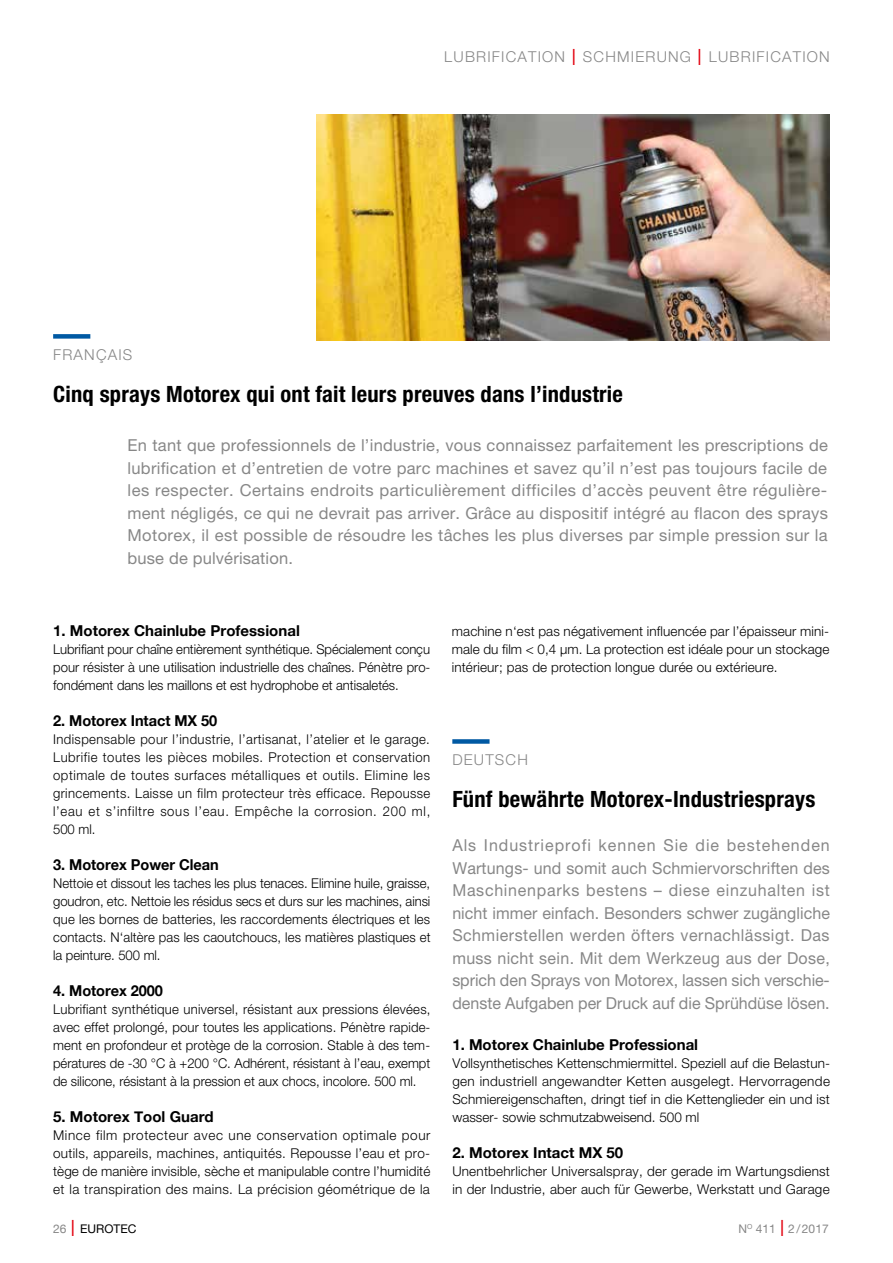
<style>
.page{position:relative;width:893px;height:1263px;background:#fff}
.page>*{position:absolute;margin:0;border:0;box-sizing:border-box;transform-origin:0 0}
.t1{font:700 condensed 22.5px "Helvetica Neue";letter-spacing:.01em;color:#000}
.t2{font:16.5px/22.5px "Helvetica Neue";letter-spacing:.005em;color:#878787;text-align:justify}
.t3{font:700 15px "Helvetica Neue";color:#000}
.t4{font:300 15px "Helvetica Neue";letter-spacing:.08em;color:#878787}
.t5{font:300 13.5px/18px "Helvetica Neue";letter-spacing:.01em;color:#000;text-align:justify}
.t6{font:12px "Helvetica Neue";color:#878787}
.t7{font:12px "Helvetica Neue";color:#000}
.s1{font-stretch:condensed;font-size:22.5px;color:#e30613}
.s2{color:#878787}
.s3{font-weight:300;font-stretch:condensed;font-size:22.5px;color:#e30613}
</style>
<div class="page">
<div style="left:53px;top:334px;width:37px;height:5px;background:#0059a3"></div>
<img style="left:317px;top:115px;width:512px;height:225px">
<div style="left:452px;top:739px;width:38px;height:5px;background:#0059a3"></div>
<p class="t4" style="left:444px;top:47px;width:387px">LUBRIFICATION <span class="s1">I</span> SCHMIERUNG <span class="s1">I</span> LUBRIFICATION</p>
<p class="t4" style="left:53px;top:345px;width:81px">FRANÇAIS</p>
<h1 class="t1" style="left:53px;top:380px;width:571px">Cinq sprays Motorex qui ont fait leurs preuves dans l’industrie</h1>
<p class="t2" style="left:128px;top:434px;width:702px">En tant que professionnels de l’industrie, vous connaissez parfaitement les prescriptions de lubrification et d’entretien de votre parc machines et savez qu’il n’est pas toujours facile de les respecter. Certains endroits particulièrement difficiles d’accès peuvent être régulière&shy;ment négligés, ce qui ne devrait pas arriver. Grâce au dispositif intégré au flacon des sprays Motorex, il est possible de résoudre les tâches les plus diverses par simple pression sur la buse de pulvérisation.</p>
<p class="t3" style="left:53px;top:619px;width:248px">1. Motorex Chainlube Professional</p>
<p class="t5" style="left:53px;top:640px;width:379px">Lubrifiant pour chaîne entièrement synthétique. Spécialement conçu pour résister à une utilisation industrielle des chaînes. Pénètre pro&shy;fondément dans les maillons et est hydrophobe et antisaletés.</p>
<p class="t3" style="left:53px;top:709px;width:166px">2. Motorex Intact MX 50</p>
<p class="t5" style="left:53px;top:730px;width:379px">Indispensable pour l’industrie, l’artisanat, l’atelier et le garage.<br>Lubrifie toutes les pièces mobiles. Protection et conservation optimale de toutes surfaces métalliques et outils. Elimine les grincements. Laisse un film protecteur très efficace. Repousse l’eau et s’infiltre sous l’eau. Empêche la corrosion. 200 ml, 500 ml.</p>
<p class="t3" style="left:53px;top:853px;width:167px">3. Motorex Power Clean</p>
<p class="t5" style="left:53px;top:874px;width:379px">Nettoie et dissout les taches les plus tenaces. Elimine huile, graisse, goudron, etc. Nettoie les résidus secs et durs sur les machines, ainsi que les bornes de batteries, les raccordements électriques et les contacts. N‘altère pas les caoutchoucs, les matières plastiques et la peinture. 500 ml.</p>
<p class="t3" style="left:53px;top:979px;width:111px">4. Motorex 2000</p>
<p class="t5" style="left:53px;top:1000px;width:379px">Lubrifiant synthétique universel, résistant aux pressions élevées, avec effet prolongé, pour toutes les applications. Pénètre rapide&shy;ment en profondeur et protège de la corrosion. Stable à des tem&shy;pératures de -30 °C à +200 °C. Adhérent, résistant à l’eau, exempt de silicone, résistant à la pression et aux chocs, incolore. 500 ml.</p>
<p class="t3" style="left:53px;top:1105px;width:162px">5. Motorex Tool Guard</p>
<p class="t5" style="left:53px;top:1126px;width:379px">Mince film protecteur avec une conservation optimale pour outils, appareils, machines, antiquités. Repousse l’eau et pro&shy;tège de manière invisible, sèche et manipulable contre l’humidité et la transpiration des mains. La précision géométrique de la</p>
<p class="t5" style="left:452px;top:622px;width:379px">machine n‘est pas négativement influencée par l’épaisseur mini&shy;male du film &lt; 0,4 µm. La protection est idéale pour un stockage intérieur; pas de protection longue durée ou extérieure.</p>
<p class="t4" style="left:452px;top:750px;width:77px">DEUTSCH</p>
<h1 class="t1" style="left:452px;top:785px;width:364px">Fünf bewährte Motorex-Industriesprays</h1>
<p class="t2" style="left:452px;top:834px;width:379px">Als Industrieprofi kennen Sie die bestehenden Wartungs- und somit auch Schmiervorschriften des Maschinenparks bestens – diese einzuhalten ist nicht immer einfach. Besonders schwer zugängliche Schmierstellen werden öfters vernachlässigt. Das muss nicht sein. Mit dem Werkzeug aus der Dose, sprich den Sprays von Motorex, lassen sich verschie&shy;denste Aufgaben per Druck auf die Sprühdüse lösen.</p>
<p class="t3" style="left:452px;top:1033px;width:247px">1. Motorex Chainlube Professional</p>
<p class="t5" style="left:452px;top:1054px;width:379px">Vollsynthetisches Kettenschmiermittel. Speziell auf die Belastun&shy;gen industriell angewandter Ketten ausgelegt. Hervorragende Schmiereigenschaften, dringt tief in die Kettenglieder ein und ist wasser- sowie schmutzabweisend. 500 ml</p>
<p class="t3" style="left:452px;top:1141px;width:172px">2. Motorex Intact MX 50</p>
<p class="t5" style="left:452px;top:1162px;width:379px">Unentbehrlicher Universalspray, der gerade im Wartungsdienst in der Industrie, aber auch für Gewerbe, Werkstatt und Garage</p>
<p class="t7" style="left:53px;top:1221px;width:85px"><span class="s2">26</span> <span class="s3">I</span> EUROTEC</p>
<p class="t6" style="left:738px;top:1221px;width:92px">N<sup>O</sup> 411 <span class="s3">I</span> 2/2017</p>
</div>
